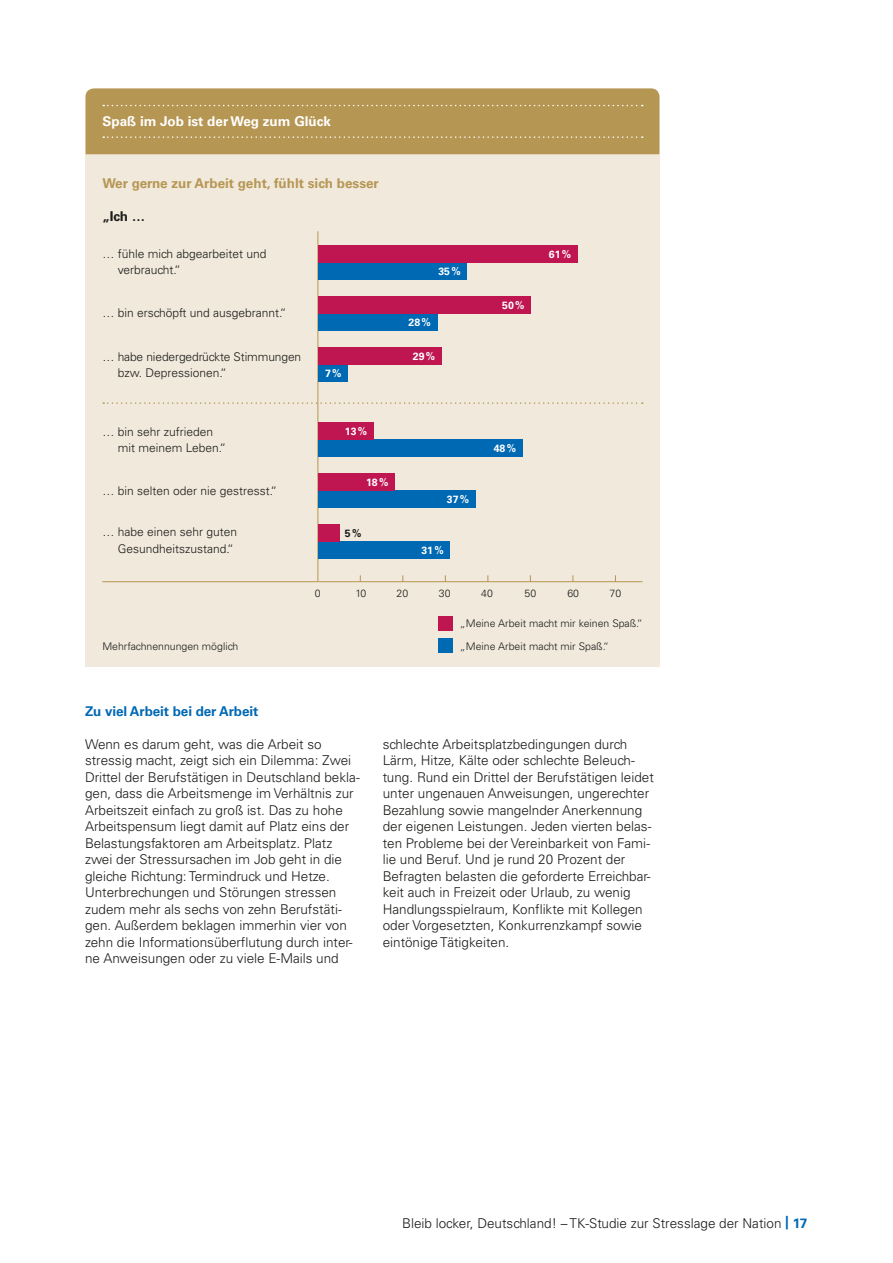
<style>
.page{position:relative;width:893px;height:1263px;background:#fff}
.page>*{position:absolute;margin:0;border:0;box-sizing:border-box;transform-origin:0 0}
.Copy{font:300 13.5px/16.5px "Univers LT Std";color:#1a1a18}
.t1{font:700 13.5px "Univers LT Std";color:#b69653}
.t2{font:700 13.5px "Univers LT Std";color:#fff}
.Copy-2{font:700 13.5px "Univers LT Std";letter-spacing:-.005em;color:#0069b4}
.Copy-3{font:700 13.5px "Univers LT Std";color:#1a1a18}
.t3{font:300 12px/16.5px "Univers LT Std";color:#1a1a18}
.t4{font:300 10.5px "Univers LT Std";color:#1a1a18}
.t5{font:700 10.5px "Univers LT Std";color:#fff}
.t6{font:700 10.5px "Univers LT Std";color:#1a1a18}
.s1{font-weight:700;color:#0069b4}
</style>
<div class="page">
<div style="left:85px;top:155px;width:574px;height:511px;background:#f0e9dc"></div>
<div style="left:85px;top:88px;width:574px;height:66px;background:#b69653"></div>
<hr style="left:102px;top:581px;width:540px;height:1px;background:#b69653">
<hr style="left:317px;top:231px;width:1px;height:350px;background:#b69653">
<svg style="left:103px;top:402px;width:540px;height:2px"></svg>
<div style="left:318px;top:262px;width:149px;height:17px;background:#0069b4"></div>
<div style="left:318px;top:245px;width:260px;height:17px;background:#bf1652"></div>
<div style="left:318px;top:313px;width:119px;height:17px;background:#0069b4"></div>
<div style="left:318px;top:296px;width:213px;height:17px;background:#bf1652"></div>
<div style="left:318px;top:364px;width:30px;height:17px;background:#0069b4"></div>
<div style="left:318px;top:347px;width:124px;height:17px;background:#bf1652"></div>
<div style="left:318px;top:440px;width:204px;height:17px;background:#0069b4"></div>
<div style="left:318px;top:423px;width:56px;height:17px;background:#bf1652"></div>
<div style="left:318px;top:491px;width:158px;height:17px;background:#0069b4"></div>
<div style="left:318px;top:474px;width:77px;height:17px;background:#bf1652"></div>
<div style="left:318px;top:542px;width:132px;height:17px;background:#0069b4"></div>
<div style="left:318px;top:525px;width:22px;height:17px;background:#bf1652"></div>
<div style="left:438px;top:616px;width:15px;height:15px;background:#bf1652"></div>
<div style="left:438px;top:638px;width:15px;height:15px;background:#0069b4"></div>
<p class="t2" style="left:102px;top:113px;width:230px">Spaß im Job ist der Weg zum Glück</p>
<p class="t1" style="left:102px;top:175px;width:278px">Wer gerne zur Arbeit geht, fühlt sich besser</p>
<p class="Copy-3" style="left:102px;top:208px;width:44px">„Ich …</p>
<p class="t3" style="left:118px;top:245px;width:150px;text-indent:-15px">… fühle mich abgearbeitet und verbraucht.“</p>
<p class="t3" style="left:102px;top:304px;width:186px">… bin erschöpft und ausgebrannt.“</p>
<p class="t3" style="left:118px;top:348px;width:185px;text-indent:-15px">… habe niedergedrückte Stimmungen bzw. Depressionen.“</p>
<p class="t3" style="left:118px;top:423px;width:110px;text-indent:-15px">… bin sehr zufrieden mit meinem Leben.“</p>
<p class="t3" style="left:102px;top:482px;width:176px">… bin selten oder nie gestresst.“</p>
<p class="t3" style="left:102px;top:524px;width:136px;text-align:right">… habe einen sehr guten<br>Gesundheitszustand.“</p>
<p class="t5" style="left:325px;top:367px;width:18px">7%</p>
<p class="t5" style="left:345px;top:425px;width:24px">13%</p>
<p class="t5" style="left:366px;top:476px;width:24px">18%</p>
<p class="t6" style="left:345px;top:527px;width:18px">5%</p>
<p class="t5" style="left:438px;top:265px;width:24px">35%</p>
<p class="t5" style="left:409px;top:316px;width:24px">28%</p>
<p class="t5" style="left:413px;top:350px;width:24px">29%</p>
<p class="t5" style="left:447px;top:493px;width:24px">37%</p>
<p class="t5" style="left:421px;top:544px;width:24px">31%</p>
<p class="t5" style="left:502px;top:299px;width:24px">50%</p>
<p class="t5" style="left:494px;top:442px;width:24px">48%</p>
<p class="t5" style="left:549px;top:248px;width:24px">61%</p>
<p class="t4" style="left:315px;top:587px;width:7px">0</p>
<p class="t4" style="left:355px;top:587px;width:12px">10</p>
<p class="t4" style="left:397px;top:586px;width:13px">20</p>
<p class="t4" style="left:439px;top:586px;width:13px">30</p>
<p class="t4" style="left:481px;top:586px;width:13px">40</p>
<p class="t4" style="left:525px;top:586px;width:13px">50</p>
<p class="t4" style="left:567px;top:586px;width:13px">60</p>
<p class="t4" style="left:610px;top:586px;width:13px">70</p>
<p class="t4" style="left:460px;top:617px;width:184px">„Meine Arbeit macht mir keinen Spaß.“</p>
<p class="t4" style="left:102px;top:640px;width:137px">Mehrfachnennungen möglich</p>
<p class="t4" style="left:460px;top:640px;width:151px">„Meine Arbeit macht mir Spaß.“</p>
<p class="Copy-2" style="left:85px;top:703px;width:175px">Zu viel Arbeit bei der Arbeit</p>
<p class="Copy" style="left:85px;top:736px;width:276px">Wenn es darum geht, was die Arbeit so stressig macht, zeigt sich ein Dilemma: Zwei Drittel der Berufstätigen in Deutschland bekla&shy;gen, dass die Arbeitsmenge im Verhältnis zur Arbeitszeit einfach zu groß ist. Das zu hohe Arbeitspensum liegt damit auf Platz eins der Belastungsfaktoren am Arbeitsplatz. Platz zwei der Stressursachen im Job geht in die gleiche Richtung: Termindruck und Hetze.<br>Unterbrechungen und Störungen stressen zudem mehr als sechs von zehn Berufstäti&shy;gen. Außerdem beklagen immerhin vier von zehn die Informationsüberflutung durch inter&shy;ne Anweisungen oder zu viele E-Mails und</p>
<p class="Copy" style="left:383px;top:736px;width:273px">schlechte Arbeitsplatzbedingungen durch Lärm, Hitze, Kälte oder schlechte Beleuch&shy;tung. Rund ein Drittel der Berufstätigen leidet unter ungenauen Anweisungen, ungerechter Bezahlung sowie mangelnder Anerkennung der eigenen Leistungen. Jeden vierten belas&shy;ten Probleme bei der Vereinbarkeit von Fami&shy;lie und Beruf. Und je rund 20 Prozent der Befragten belasten die geforderte Erreichbar&shy;keit auch in Freizeit oder Urlaub, zu wenig Handlungsspielraum, Konflikte mit Kollegen oder Vorgesetzten, Konkurrenzkampf sowie eintönige Tätigkeiten.</p>
<p class="Copy" style="left:402px;top:1214px;width:407px">Bleib locker, Deutschland! – TK-Studie zur Stresslage der Nation <span class="s1">| 17</span></p>
</div>
